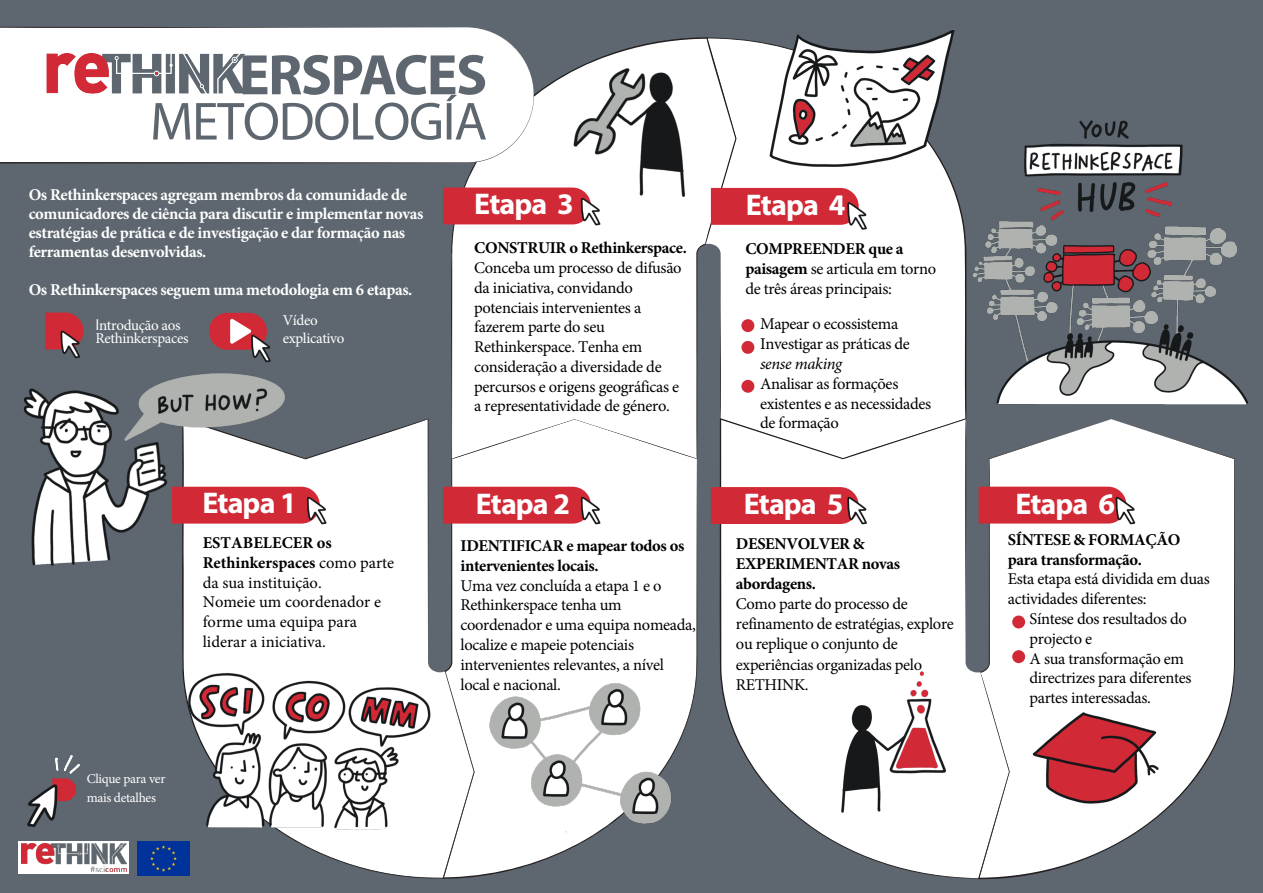
<style>
.page{position:relative;width:1263px;height:893px;background:#fff}
.page>*{position:absolute;margin:0;border:0;box-sizing:border-box;transform-origin:0 0}
.t1{font:700 57.6px "Myriad Pro";letter-spacing:-.025em;color:#5e676f}
.t2{font:54px "Myriad Pro";letter-spacing:-.025em;color:#5e676f}
.t3{font:700 30px "Myriad Pro";letter-spacing:-.03em;color:#fff}
.t4{font:16.5px/19.8px "Minion Pro";letter-spacing:-.02em;color:#000}
.t5{font:700 16.5px/19px "Minion Pro";letter-spacing:-.025em;color:#fff}
.t6{font:16.5px/19.6px "Minion Pro";color:#000}
.t7{font:700 16.5px "Minion Pro";letter-spacing:-.02em;color:#000}
.t8{font:15px/13.5px "Minion Pro";letter-spacing:-.02em;color:#fff}
.t9{font:13.5px/18.8px "Minion Pro";letter-spacing:-.02em;color:#fff}
.s1{font-family:"Oxygen"}
.s2{font-weight:700}
.s3{font-style:italic}
</style>
<div class="page">
<img style="left:0;top:0;width:1260px;height:892px">
<div style="left:19px;top:841px;width:110px;height:33px;background:#fff"></div>
<img style="left:22px;top:843px;width:104px;height:29px">
<img style="left:138px;top:841px;width:52px;height:35px">
<p class="t1" style="left:239px;top:37px;width:250px">ERSPACES</p>
<p class="t2" style="left:150px;top:88px;width:339px">METODOLOGÍA</p>
<p class="t5" style="left:29px;top:185px;width:396px">Os Rethinkerspaces agregam membros da comunidade de comunicadores de ciência para discutir e implementar novas estratégias de prática e de investigação e dar formação nas ferramentas desenvolvidas.</p>
<p class="t5" style="left:29px;top:280px;width:385px">Os Rethinkerspaces seguem uma metodologia em 6 etapas.</p>
<p class="t8" style="left:95px;top:318px;width:95px"><span class="s1">I</span>ntrodução aos<br>Rethinkerspaces</p>
<p class="t8" style="left:283px;top:312px;width:63px;line-height:18px">Vídeo explicativo</p>
<p class="t3" style="left:474px;top:185px;width:101px">Etapa 3</p>
<p class="t4" style="left:474px;top:238px;width:214px"><span class="s2">CONSTRUIR o Rethinkerspace.<br></span>Conceba um processo de difusão da iniciativa, convidando potenciais intervenientes a fazerem parte do seu<br>Rethinkerspace. Tenha em consideração a diversidade de percursos e origens geográficas e a representatividade de género.</p>
<p class="t3" style="left:202px;top:483px;width:96px">Etapa 1</p>
<p class="t3" style="left:476px;top:484px;width:96px">Etapa 2</p>
<p class="t9" style="left:87px;top:770px;width:80px">Clique para ver mais detalhes</p>
<p class="t6" style="left:203px;top:533px;width:193px"><span class="s2">ESTABELECER os<br>Rethinkerspaces</span> como parte da sua instituição.<br>Nomeie um coordenador e forme uma equipa para liderar a iniciativa.</p>
<p class="t4" style="left:460px;top:536px;width:237px"><span class="s2">IDENTIFICAR e mapear todos os intervenientes locais.<br></span>Uma vez concluída a etapa 1 e o<br>Rethinkerspace tenha um coordenador e uma equipa nomeada, localize e mapeie potenciais intervenientes relevantes, a nível local e nacional.</p>
<p class="t3" style="left:746px;top:185px;width:101px">Etapa 4</p>
<p class="t4" style="left:745px;top:239px;width:192px"><span class="s2">COMPREENDER que a paisagem</span> se articula em torno de três áreas principais:</p>
<p class="t4" style="left:760px;top:314px;width:173px">Mapear o ecossistema<br>Investigar as práticas de <span class="s3">sense making<br></span>Analisar as formações existentes e as necessidades de formação</p>
<p class="t3" style="left:744px;top:484px;width:101px">Etapa 5</p>
<p class="t3" style="left:1015px;top:484px;width:101px">Etapa 6</p>
<p class="t4" style="left:736px;top:533px;width:219px"><span class="s2">DESENVOLVER &amp;<br>EXPERIMENTAR novas abordagens.<br></span>Como parte do processo de refinamento de estratégias, explore ou replique o conjunto de experiências organizadas pelo<br>RETHINK.</p>
<p class="t7" style="left:1008px;top:528px;width:174px">SÍNTESE &amp; FORMAÇÃO</p>
<p class="t7" style="left:1008px;top:548px;width:136px">para transformação.</p>
<p class="t4" style="left:1008px;top:569px;width:204px">Esta etapa está dividida em duas</p>
<p class="t4" style="left:1008px;top:589px;width:140px">actividades diferentes:</p>
<p class="t4" style="left:1029px;top:609px;width:159px">Síntese dos resultados do</p>
<p class="t4" style="left:1029px;top:629px;width:64px">projecto e</p>
<p class="t4" style="left:1029px;top:649px;width:156px">A sua transformação em</p>
<p class="t4" style="left:1029px;top:668px;width:164px">directrizes para diferentes</p>
<p class="t4" style="left:1029px;top:688px;width:123px">partes interessadas.</p>
</div>
